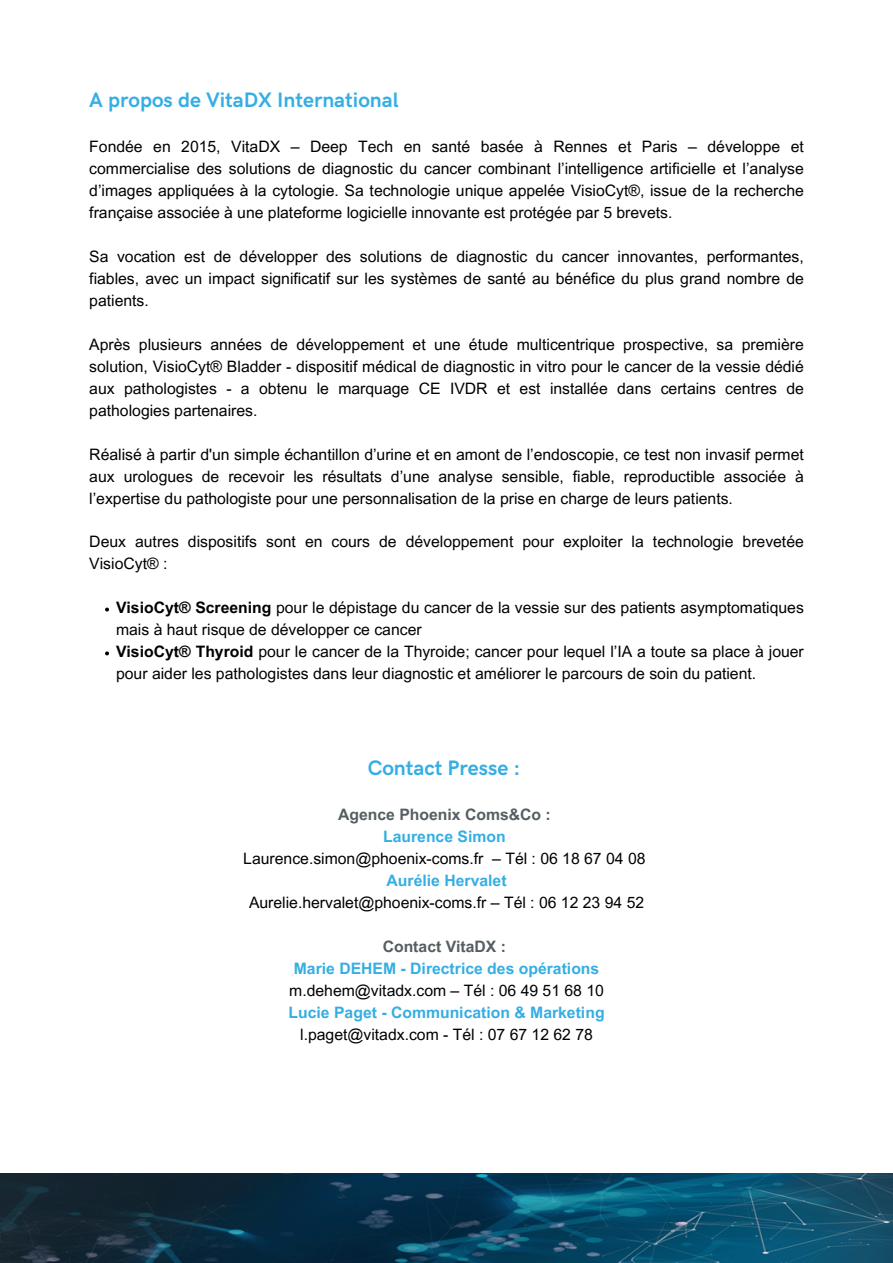
<style>
.page{position:relative;width:893px;height:1263px;background:#fff}
.page>*{position:absolute;margin:0;border:0;box-sizing:border-box;transform-origin:0 0}
.t1{font:700 21px "HK Grotesk";color:#35aee3}
.t2{font:15.75px/21.9px "Arial MT Pro";color:#000;text-align:justify}
.t3{font:700 15.75px "Arial MT Pro";color:#35aee3}
.t4{font:700 15.75px "Arial MT Pro";color:#555e61}
.s1{font-weight:700}
</style>
<div class="page">
<img style="left:0;top:1174px;width:893px;height:89px">
<svg style="left:105px;top:608px;width:4px;height:3px"></svg>
<svg style="left:105px;top:651px;width:4px;height:4px"></svg>
<h1 class="t1" style="left:89px;top:89px;width:311px">A propos de VitaDX International</h1>
<p class="t2" style="left:89px;top:138px;width:716px">Fondée en 2015, VitaDX – Deep Tech en santé basée à Rennes et Paris – développe et commercialise des solutions de diagnostic du cancer combinant l’intelligence artificielle et l’analyse d’images appliquées à la cytologie. Sa technologie unique appelée VisioCyt®, issue de la recherche française associée à une plateforme logicielle innovante est protégée par 5 brevets.</p>
<p class="t2" style="left:89px;top:248px;width:716px">Sa vocation est de développer des solutions de diagnostic du cancer innovantes, performantes, fiables, avec un impact significatif sur les systèmes de santé au bénéfice du plus grand nombre de patients.</p>
<p class="t2" style="left:89px;top:335px;width:716px">Après plusieurs années de développement et une étude multicentrique prospective, sa première solution, VisioCyt® Bladder - dispositif médical de diagnostic in vitro pour le cancer de la vessie dédié aux pathologistes - a obtenu le marquage CE IVDR et est installée dans certains centres de pathologies partenaires.</p>
<p class="t2" style="left:89px;top:445px;width:716px">Réalisé à partir d'un simple échantillon d’urine et en amont de l’endoscopie, ce test non invasif permet aux urologues de recevoir les résultats d’une analyse sensible, fiable, reproductible associée à l’expertise du pathologiste pour une personnalisation de la prise en charge de leurs patients.</p>
<p class="t2" style="left:89px;top:533px;width:716px">Deux autres dispositifs sont en cours de développement pour exploiter la technologie brevetée<br>VisioCyt® :</p>
<p class="t2" style="left:116px;top:599px;width:689px;text-align:left"><span class="s1">VisioCyt® Screening</span> pour le dépistage du cancer de la vessie sur des patients asymptomatiques mais à haut risque de développer ce cancer<br><span class="s1">VisioCyt® Thyroid</span> pour le cancer de la Thyroide; cancer pour lequel l’IA a toute sa place à jouer pour aider les pathologistes dans leur diagnostic et améliorer le parcours de soin du patient.</p>
<h1 class="t1" style="left:368px;top:756px;width:154px">Contact Presse :</h1>
<p class="t4" style="left:338px;top:809px;width:214px">Agence Phoenix Coms&amp;Co :</p>
<p class="t3" style="left:383px;top:831px;width:124px">Laurence Simon</p>
<p class="t2" style="left:243px;top:850px;width:404px">Laurence.simon@phoenix-coms.fr – Tél : 06 18 67 04 08</p>
<p class="t3" style="left:386px;top:875px;width:121px">Aurélie Hervalet</p>
<p class="t2" style="left:249px;top:893px;width:397px">Aurelie.hervalet@phoenix-coms.fr – Tél : 06 12 23 94 52</p>
<p class="t4" style="left:383px;top:940px;width:125px">Contact VitaDX :</p>
<p class="t3" style="left:294px;top:962px;width:307px">Marie DEHEM - Directrice des opérations</p>
<p class="t2" style="left:289px;top:981px;width:316px">m.dehem@vitadx.com – Tél : 06 49 51 68 10</p>
<p class="t3" style="left:288px;top:1006px;width:317px">Lucie Paget - Communication &amp; Marketing</p>
<p class="t2" style="left:300px;top:1025px;width:294px">l.paget@vitadx.com - Tél : 07 67 12 62 78</p>
</div>
